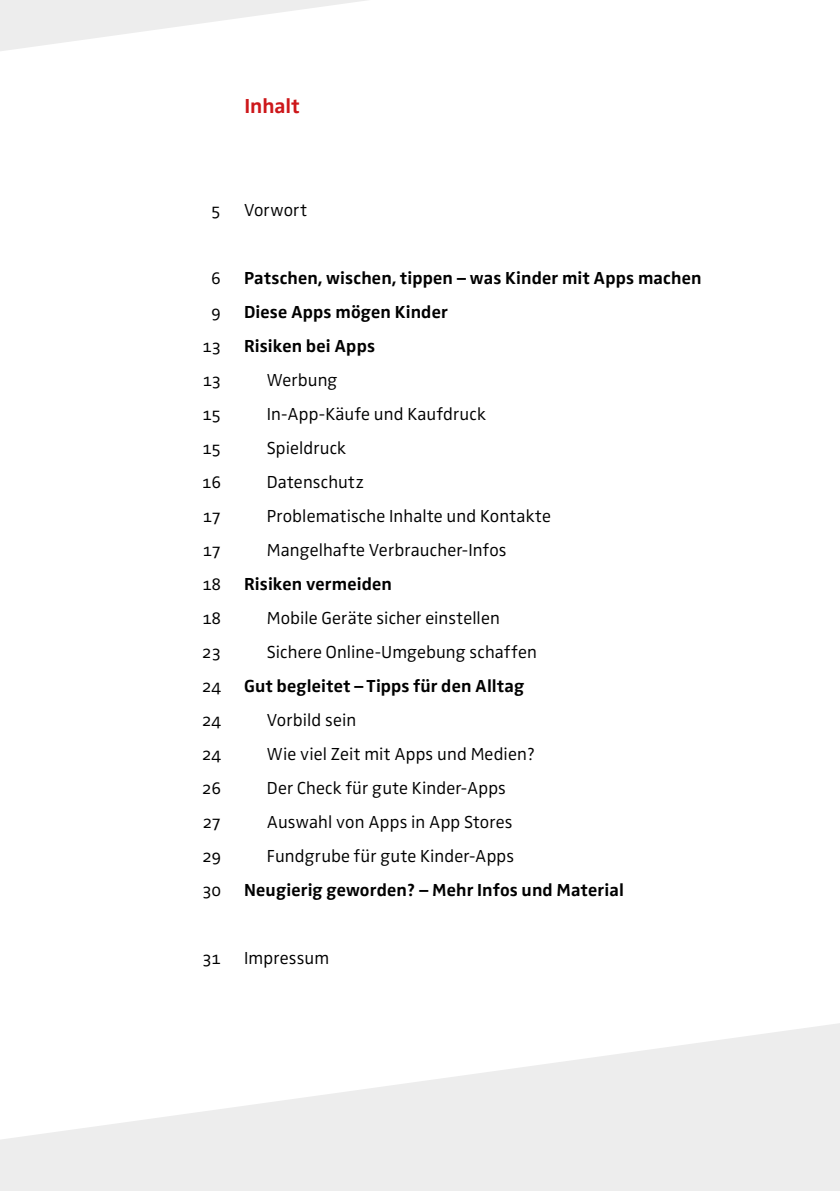
<style>
.page{position:relative;width:840px;height:1191px;background:#fff}
.page>*{position:absolute;margin:0;border:0;box-sizing:border-box;transform-origin:0 0}
.t1{font:700 21px "Zwo OT";color:#cd171a}
.t2{font:300 18px "Zwo OT";letter-spacing:.005em;color:#000}
.t3{font:700 18px "Zwo OT";letter-spacing:.01em;color:#000}
</style>
<div class="page">
<svg style="left:0;top:1023px;width:839px;height:168px;fill:#ededed"></svg>
<svg style="left:0;top:0;width:367px;height:51px;fill:#ededed"></svg>
<p class="t1" style="left:244px;top:94px;width:57px">Inhalt</p>
<p class="t2" style="left:211px;top:199px;width:12px">5</p>
<p class="t2" style="left:244px;top:199px;width:64px">Vorwort</p>
<p class="t2" style="left:211px;top:267px;width:12px">6</p>
<p class="t3" style="left:244px;top:267px;width:459px">Patschen, wischen, tippen – was Kinder mit Apps machen</p>
<p class="t2" style="left:211px;top:301px;width:12px">9</p>
<p class="t3" style="left:244px;top:301px;width:205px">Diese Apps mögen Kinder</p>
<p class="t2" style="left:202px;top:335px;width:21px">13</p>
<p class="t3" style="left:244px;top:335px;width:132px">Risiken bei Apps</p>
<p class="t2" style="left:202px;top:369px;width:21px">13</p>
<p class="t2" style="left:267px;top:369px;width:72px">Werbung</p>
<p class="t2" style="left:202px;top:403px;width:21px">15</p>
<p class="t2" style="left:267px;top:403px;width:221px">In-App-Käufe und Kaufdruck</p>
<p class="t2" style="left:202px;top:437px;width:21px">15</p>
<p class="t2" style="left:267px;top:437px;width:81px">Spieldruck</p>
<p class="t2" style="left:202px;top:471px;width:21px">16</p>
<p class="t2" style="left:267px;top:471px;width:99px">Datenschutz</p>
<p class="t2" style="left:202px;top:505px;width:20px">17</p>
<p class="t2" style="left:267px;top:505px;width:285px">Problematische Inhalte und Kontakte</p>
<p class="t2" style="left:202px;top:539px;width:20px">17</p>
<p class="t2" style="left:267px;top:539px;width:241px">Mangelhafte Verbraucher-Infos</p>
<p class="t2" style="left:202px;top:573px;width:21px">18</p>
<p class="t3" style="left:244px;top:573px;width:149px">Risiken vermeiden</p>
<p class="t2" style="left:202px;top:607px;width:21px">18</p>
<p class="t2" style="left:267px;top:607px;width:234px">Mobile Geräte sicher einstellen</p>
<p class="t2" style="left:201px;top:641px;width:21px">23</p>
<p class="t2" style="left:267px;top:641px;width:271px">Sichere Online-Umgebung schaffen</p>
<p class="t2" style="left:201px;top:675px;width:22px">24</p>
<p class="t3" style="left:244px;top:675px;width:281px">Gut begleitet – Tipps für den Alltag</p>
<p class="t2" style="left:201px;top:709px;width:22px">24</p>
<p class="t2" style="left:267px;top:709px;width:91px">Vorbild sein</p>
<p class="t2" style="left:201px;top:743px;width:22px">24</p>
<p class="t2" style="left:267px;top:743px;width:269px">Wie viel Zeit mit Apps und Medien?</p>
<p class="t2" style="left:201px;top:777px;width:22px">26</p>
<p class="t2" style="left:267px;top:777px;width:240px">Der Check für gute Kinder-Apps</p>
<p class="t2" style="left:202px;top:811px;width:21px">27</p>
<p class="t2" style="left:267px;top:811px;width:247px">Auswahl von Apps in App Stores</p>
<p class="t2" style="left:202px;top:845px;width:21px">29</p>
<p class="t2" style="left:267px;top:845px;width:248px">Fundgrube für gute Kinder-Apps</p>
<p class="t2" style="left:202px;top:879px;width:21px">30</p>
<p class="t3" style="left:244px;top:879px;width:381px">Neugierig geworden? – Mehr Infos und Material</p>
<p class="t2" style="left:202px;top:948px;width:21px">31</p>
<p class="t2" style="left:244px;top:948px;width:86px">Impressum</p>
</div>
